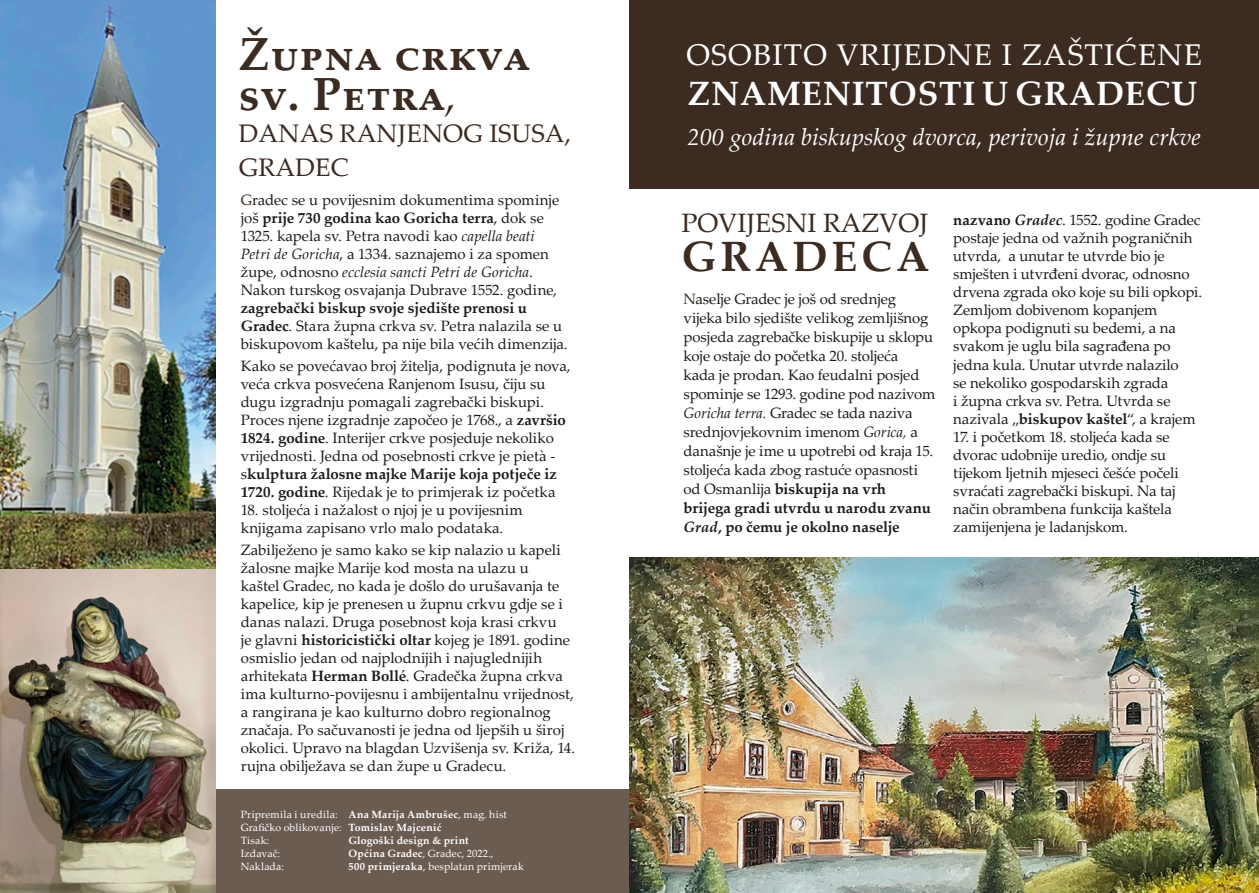
<style>
.page{position:relative;width:1259px;height:893px;background:#fff}
.page>*{position:absolute;margin:0;border:0;box-sizing:border-box;transform-origin:0 0}
.t1{font:700 46.35px/40px "Palatino Linotype";letter-spacing:.02em;color:#3b2b21}
.t2{font:700 42.45px "Palatino Linotype";letter-spacing:.1em;color:#3b2b21}
.t3{font:700 33.75px "Palatino Linotype";letter-spacing:.025em;color:#fff}
.t4{font:30px "Palatino Linotype";letter-spacing:.04em;color:#fff}
.t5{font:26.55px "Palatino Linotype";color:#3b2b21}
.t6{font:25.35px/34.7px "Palatino Linotype";letter-spacing:.005em;color:#3b2b21}
.t7{font:italic 24px "Palatino Linotype";color:#fff}
.t8{font:15px/18px "Palatino Linotype";letter-spacing:-.005em;color:#1c1c1a}
.t9{font:10.5px/13px "Palatino Linotype";letter-spacing:.015em;color:#fff}
.t10{font:700 10.5px "Palatino Linotype";letter-spacing:.015em;color:#fff}
.s1{font-weight:400;font-style:italic;font-size:43.65px}
.s2{color:#3b2b21}
.s3{font-weight:700}
.s4{font-style:italic}
.s5{font-weight:700;font-style:italic}
</style>
<div class="page">
<div style="left:629px;top:0;width:630px;height:188px;background:#3b2b21"></div>
<div style="left:215px;top:790px;width:414px;height:103px;background:#6b5c52"></div>
<img style="left:629px;top:558px;width:630px;height:335px">
<img style="left:0;top:0;width:215px;height:893px">
<h1 class="t1" style="left:239px;top:32px;width:290px">Župna crkva sv. Petra<span class="s1">,</span></h1>
<h3 class="t6" style="left:239px;top:115px;width:334px">DANAS RANJENOG ISUSA,<br>GRADEC</h3>
<p class="t8" style="left:241px;top:190px;width:320px"><span class="s2">G</span>radec se u povijesnim dokumentima spominje još <span class="s3">prije 730 godina kao Goricha terra</span>, dok se 1325. kapela sv. Petra navodi kao <span class="s4">capella beati Petri de Goricha</span>, a 1334. saznajemo i za spomen župe, odnosno <span class="s4">ecclesia sancti Petri de Goricha</span>.<br>Nakon turskog osvajanja Dubrave 1552. godine,</p>
<p class="t8" style="left:241px;top:298px;width:328px"><span class="s3">zagrebački biskup svoje sjedište prenosi u<br>Gradec</span>. Stara župna crkva sv. Petra nalazila se u biskupovom kaštelu, pa nije bila većih dimenzija.</p>
<p class="t8" style="left:241px;top:356px;width:331px">Kako se povećavao broj žitelja, podignuta je nova, veća crkva posvećena Ranjenom Isusu, čiju su dugu izgradnju pomagali zagrebački biskupi.<br>Proces njene izgradnje započeo je 1768., a <span class="s3">završio 1824. godine</span>. Interijer crkve posjeduje nekoliko vrijednosti. Jedna od posebnosti crkve je pietà - s<span class="s3">kulptura žalosne majke Marije koja potječe iz 1720. godine</span>. Rijedak je to primjerak iz početka</p>
<p class="t8" style="left:241px;top:500px;width:284px">18. stoljeća i nažalost o njoj je u povijesnim knjigama zapisano vrlo malo podataka.</p>
<p class="t8" style="left:241px;top:540px;width:336px">Zabilježeno je samo kako se kip nalazio u kapeli žalosne majke Marije kod mosta na ulazu u<br>kaštel Gradec, no kada je došlo do urušavanja te kapelice, kip je prenesen u župnu crkvu gdje se i danas nalazi. Druga posebnost koja krasi crkvu<br>je glavni <span class="s3">historicistički oltar</span> kojeg je 1891. godine osmislio jedan od najplodnijih i najuglednijih arhitekata <span class="s3">Herman Bollé</span>. Gradečka župna crkva ima kulturno-povijesnu i ambijentalnu vrijednost, a rangirana je kao kulturno dobro regionalnog značaja. Po sačuvanosti je jedna od ljepših u široj okolici. Upravo na blagdan Uzvišenja sv. Križa, 14. rujna obilježava se dan župe u Gradecu.</p>
<p class="t9" style="left:241px;top:807px;width:268px">Pripremila i uredila: <span class="s3">Ana Marija Ambrušec</span>, mag. hist<br>Grafičko oblikovanje: <span class="s3">Tomislav Majcenić<br></span>Tisak:</p>
<p class="t10" style="left:348px;top:833px;width:122px">Glogoški design &amp; print</p>
<p class="t9" style="left:241px;top:847px;width:41px">Izdavač:</p>
<p class="t9" style="left:348px;top:847px;width:146px"><span class="s3">Općina Gradec</span>, Gradec, 2022.,</p>
<p class="t9" style="left:241px;top:860px;width:45px">Naklada:</p>
<p class="t9" style="left:348px;top:860px;width:177px"><span class="s3">500 primjeraka</span>, besplatan primjerak</p>
<h3 class="t4" style="left:686px;top:34px;width:517px">OSOBITO VRIJEDNE I ZAŠTIĆENE</h3>
<h3 class="t3" style="left:688px;top:69px;width:511px">ZNAMENITOSTI U GRADECU</h3>
<h3 class="t7" style="left:688px;top:120px;width:514px">200 godina biskupskog dvorca, perivoja i župne crkve</h3>
<h3 class="t5" style="left:681px;top:204px;width:248px">POVIJESNI RAZVOJ</h3>
<h2 class="t2" style="left:681px;top:227px;width:249px">GRADECA</h2>
<p class="t8" style="left:683px;top:288px;width:253px;line-height:19px"><span class="s2">N</span>aselje Gradec je još od srednjeg vijeka bilo sjedište velikog zemljišnog posjeda zagrebačke biskupije u sklopu koje ostaje do početka 20. stoljeća<br>kada je prodan. Kao feudalni posjed spominje se 1293. godine pod nazivom <span class="s4">Goricha terra.</span> Gradec se tada naziva srednjovjekovnim imenom <span class="s4">Gorica,</span> a današnje je ime u upotrebi od kraja 15. stoljeća kada zbog rastuće opasnosti od Osmanlija <span class="s3">biskupija na vrh brijega gradi utvrdu u narodu zvanu </span><span class="s5">Grad</span><span class="s3">, po čemu je okolno naselje</span></p>
<p class="t8" style="left:953px;top:210px;width:250px"><span class="s3">nazvano</span> <span class="s5">Gradec</span>. 1552. godine Gradec postaje jedna od važnih pograničnih utvrda, a unutar te utvrde bio je smješten i utvrđeni dvorac, odnosno drvena zgrada oko koje su bili opkopi.<br>Zemljom dobivenom kopanjem opkopa podignuti su bedemi, a na svakom je uglu bila sagrađena po jedna kula. Unutar utvrde nalazilo<br>se nekoliko gospodarskih zgrada<br>i župna crkva sv. Petra. Utvrda se nazivala „<span class="s3">biskupov kaštel</span>“, a krajem</p>
<p class="t8" style="left:953px;top:427px;width:227px">17. i početkom 18. stoljeća kada se dvorac udobnije uredio, ondje su tijekom ljetnih mjeseci češće počeli svraćati zagrebački biskupi. Na taj način obrambena funkcija kaštela zamijenjena je ladanjskom.</p>
</div>
